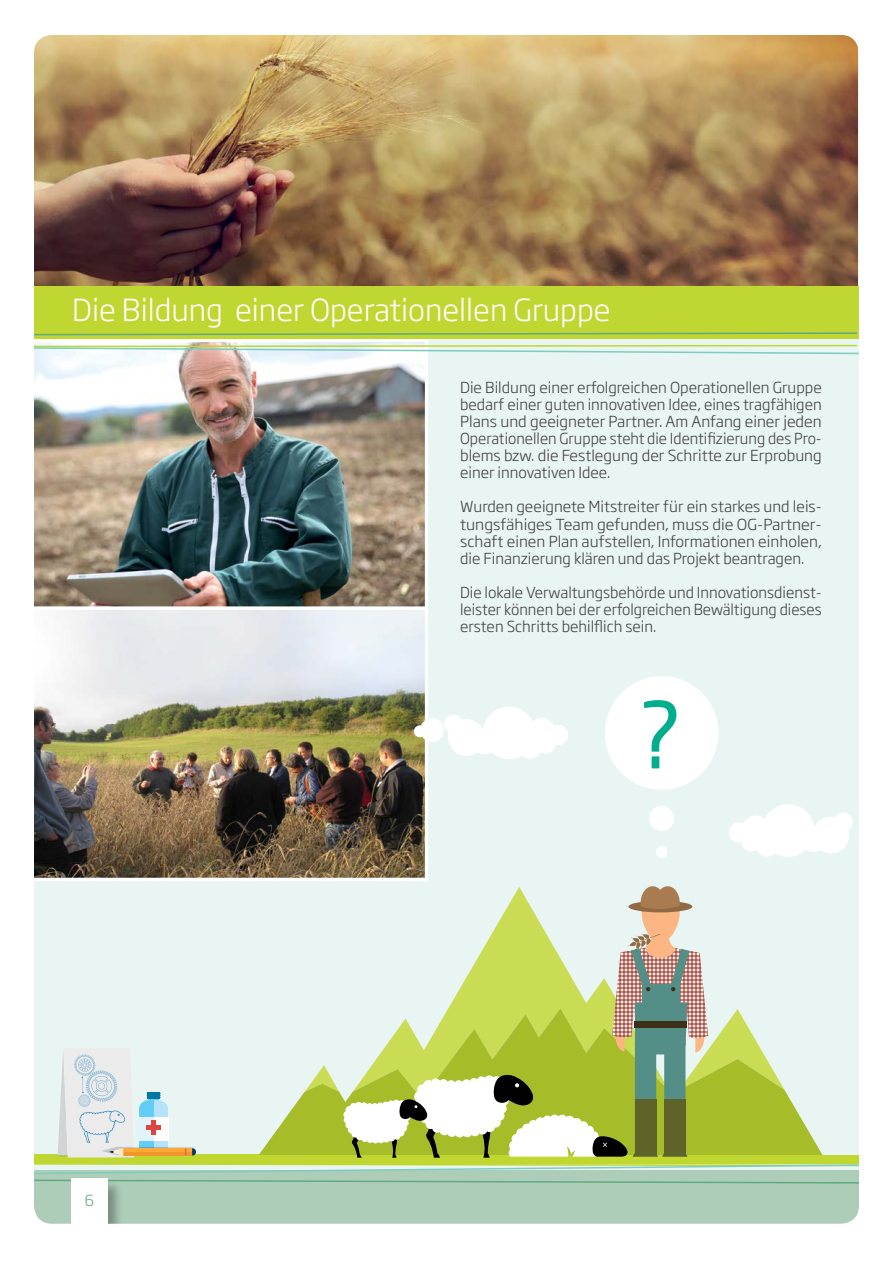
<style>
.page{position:relative;width:893px;height:1263px;background:#fff}
.page>*{position:absolute;margin:0;border:0;box-sizing:border-box;transform-origin:0 0}
.t1{font:86.7px "Soho Gothic Std";color:#00ae8d}
.t2{font:300 30px "Soho Gothic Pro";color:#fff}
.t3{font:300 15px/17.1px "Soho Gothic Pro";color:#414042;text-align:justify}
.t4{font:300 15px "Soho Gothic Pro";color:#61a984}
</style>
<div class="page">
<img style="left:34px;top:35px;width:825px;height:1189px">
<h2 class="t2" style="left:72px;top:287px;width:540px">Die Bildung einer Operationellen Gruppe</h2>
<p class="t3" style="left:460px;top:378px;width:363px">Die Bildung einer erfolgreichen Operationellen Gruppe bedarf einer guten innovativen Idee, eines tragfähigen Plans und geeigneter Partner. Am Anfang einer jeden Operationellen Gruppe steht die Identifizierung des Pro&shy;blems bzw. die Festlegung der Schritte zur Erprobung einer innovativen Idee.</p>
<p class="t3" style="left:460px;top:497px;width:363px">Wurden geeignete Mitstreiter für ein starkes und leis&shy;tungsfähiges Team gefunden, muss die OG-Partner&shy;schaft einen Plan aufstellen, Informationen einholen, die Finanzierung klären und das Projekt beantragen.</p>
<p class="t3" style="left:460px;top:583px;width:363px">Die lokale Verwaltungsbehörde und Innovationsdienst&shy;leister können bei der erfolgreichen Bewältigung dieses ersten Schritts behilflich sein.</p>
<p class="t4" style="left:85px;top:1188px;width:11px">6</p>
<h1 class="t1" style="left:641px;top:682px;width:42px">?</h1>
</div>
